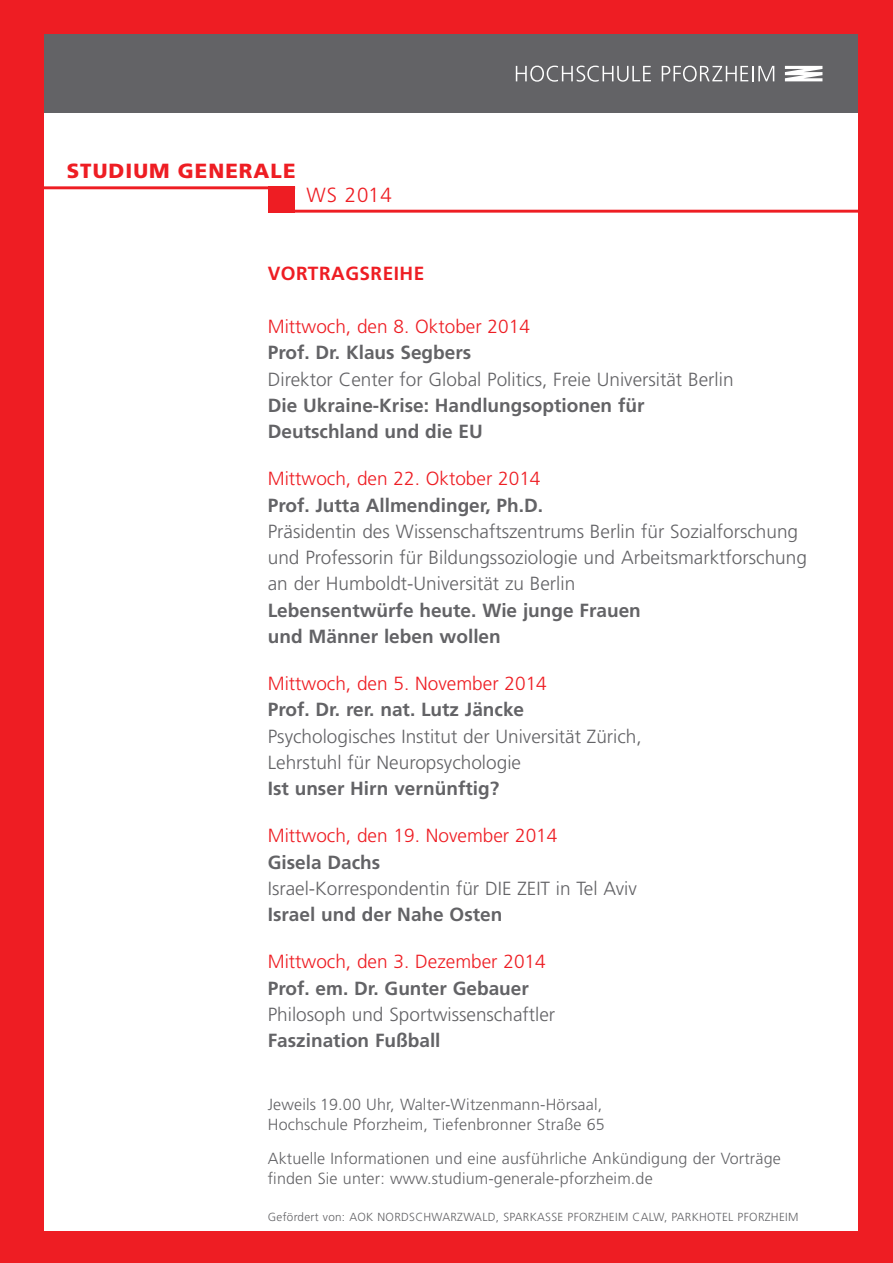
<style>
.page{position:relative;width:893px;height:1263px;background:#ee1d23}
.page>*{position:absolute;margin:0;border:0;box-sizing:border-box;transform-origin:0 0}
.t1{font:900 20.55px "Frutiger LT";letter-spacing:.05em;color:#ee1d23}
.t2{font:300 20.55px "Frutiger LT";letter-spacing:.05em;color:#ee1d23}
.t3{font:300 19.05px/26.2px "Frutiger LT";color:#636366}
.t4{font:700 19.05px/26.2px "Frutiger LT";color:#636366}
.t5{font:300 19.05px "Frutiger LT";color:#ee1d23}
.t6{font:700 19.05px "Frutiger LT";color:#ee1d23}
.t7{font:300 16.05px/20.5px "Frutiger LT";letter-spacing:.01em;color:#636366}
.t8{font:300 11.7px "Frutiger LT";letter-spacing:.025em;color:#636366}
</style>
<div class="page">
<div style="left:45px;top:112px;width:813px;height:1119px;background:#fff"></div>
<div style="left:45px;top:34px;width:813px;height:78px;background:#636366"></div>
<svg style="left:785px;top:66px;width:37px;height:15px"></svg>
<svg style="left:516px;top:66px;width:135px;height:16px"></svg>
<svg style="left:662px;top:66px;width:112px;height:16px"></svg>
<hr style="left:43px;top:186px;width:252px;height:3px;background:#ee1d23">
<div style="left:269px;top:186px;width:26px;height:27px;background:#ee1d23"></div>
<hr style="left:269px;top:210px;width:623px;height:3px;background:#ee1d23">
<p class="t1" style="left:67px;top:158px;width:230px">STUDIUM GENERALE</p>
<p class="t2" style="left:306px;top:183px;width:87px">WS 2014</p>
<p class="t6" style="left:268px;top:263px;width:41px">VORTR</p>
<p class="t6" style="left:331px;top:263px;width:51px">AGSREIHE</p>
<p class="t5" style="left:268px;top:316px;width:264px">Mittwoch, den 8. Oktober 2014</p>
<p class="t4" style="left:268px;top:340px;width:205px">Prof. Dr. Klaus Segbers</p>
<p class="t3" style="left:268px;top:366px;width:467px">Direktor Center for Global Politics, Freie Universität Berlin</p>
<p class="t4" style="left:268px;top:392px;width:378px">Die Ukraine-Krise: Handlungsoptionen für<br>Deutschland und die EU</p>
<p class="t5" style="left:268px;top:468px;width:274px">Mittwoch, den 22. Oktober 2014</p>
<p class="t4" style="left:268px;top:492px;width:277px">Prof. Jutta Allmendinger, Ph.D.</p>
<p class="t3" style="left:268px;top:518px;width:541px">Präsidentin des Wissenschaftszentrums Berlin für Sozialforschung und Professorin für Bildungssoziologie und Arbeitsmarktforschung an der Humboldt-Universität zu Berlin</p>
<p class="t4" style="left:268px;top:597px;width:375px">Lebensentwürfe heute. Wie junge Frauen und Männer leben wollen</p>
<p class="t5" style="left:268px;top:673px;width:280px">Mittwoch, den 5. November 2014</p>
<p class="t4" style="left:268px;top:697px;width:258px">Prof. Dr. rer. nat. Lutz Jäncke</p>
<p class="t3" style="left:268px;top:723px;width:375px">Psychologisches Institut der Universität Zürich,<br>Lehrstuhl für Neuropsychologie</p>
<p class="t4" style="left:268px;top:775px;width:233px">Ist unser H irn vernünftig?</p>
<p class="t5" style="left:268px;top:825px;width:291px">Mittwoch, den 19. November 2014</p>
<p class="t4" style="left:268px;top:849px;width:114px">Gisela Dachs</p>
<p class="t3" style="left:268px;top:875px;width:371px">Israel-Korrespondentin für DIE ZEIT in Tel Aviv</p>
<p class="t4" style="left:268px;top:901px;width:236px">Israel und der Nahe Osten</p>
<p class="t5" style="left:268px;top:951px;width:279px">Mittwoch, den 3. Dezember 2014</p>
<p class="t4" style="left:268px;top:975px;width:263px">Prof. em. Dr. Gunter Gebauer</p>
<p class="t3" style="left:268px;top:1001px;width:289px">Philosoph und Sportwissenschaftler</p>
<p class="t4" style="left:268px;top:1027px;width:174px">Faszination Fußball</p>
<p class="t7" style="left:268px;top:1094px;width:339px">Jeweils 19.00 Uhr, Walter-Witzenmann-Hörsaal,<br>Hochschule Pforzheim, Tiefenbronner Straße 65</p>
<p class="t7" style="left:268px;top:1148px;width:515px">Aktuelle Informationen und eine ausführliche Ankündigung der Vorträge finden Sie unter: www.studium-generale-pforzheim.de</p>
<p class="t8" style="left:268px;top:1210px;width:127px">Gefördert von: AOK Nordschwarzwald</p>
<p class="t8" style="left:496px;top:1210px;width:304px">, SPARKASSE PFORZHEIM CALW, PARKHOTEL PFORZHEIM</p>
</div>
